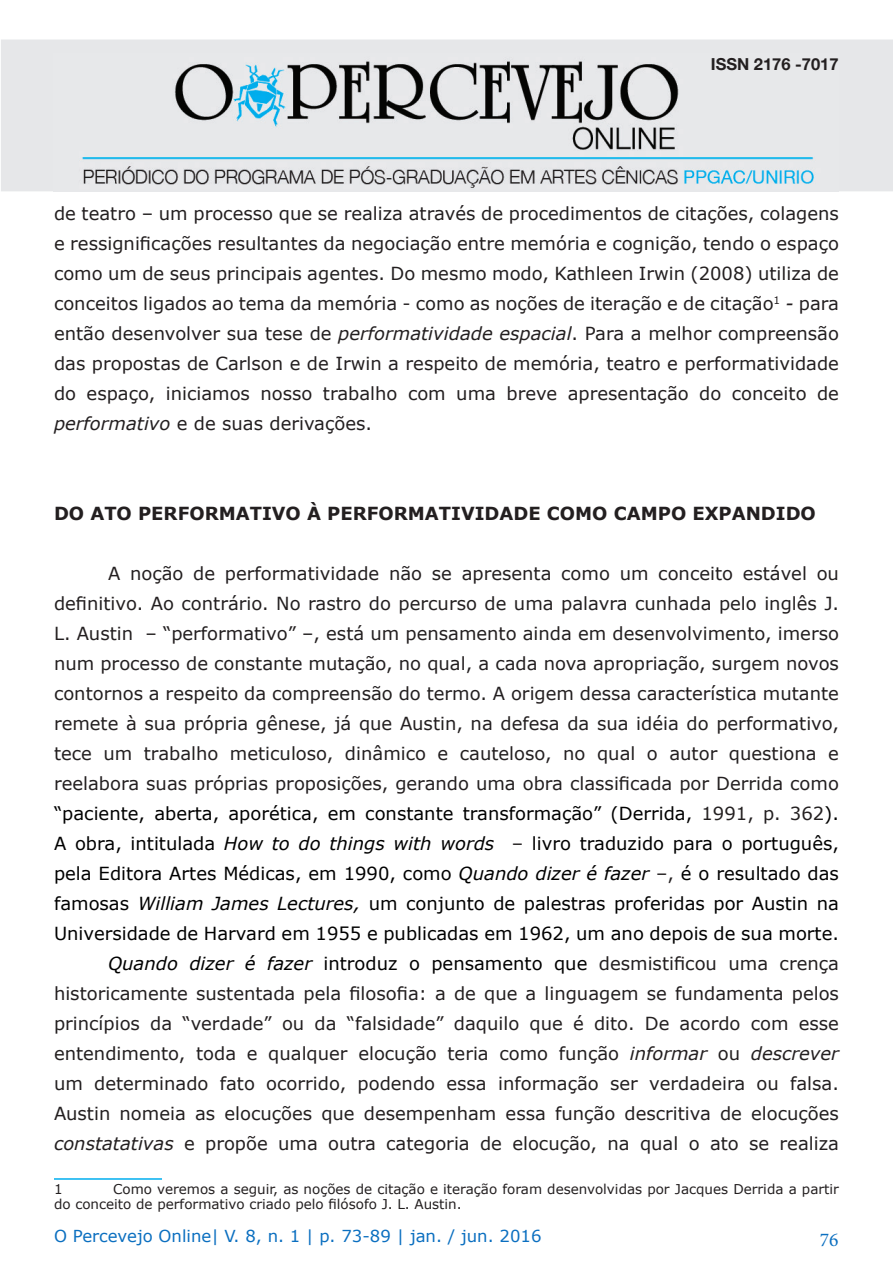
<style>
.page{position:relative;width:893px;height:1263px;background:#fff}
.page>*{position:absolute;margin:0;border:0;box-sizing:border-box;transform-origin:0 0}
.t1{font:19.5px "Minion Pro";color:#0b6fc0}
.t2{font:18px/30px "Verdana";color:#231f20;text-align:justify}
.t3{font:700 18px "Verdana";color:#231f20}
.t4{font:16.5px "Verdana";color:#0b6fc0}
.t5{font:700 16.5px "Helvetica Neue";color:#231f20}
.t6{font:13.5px/15px "Verdana";color:#231f20}
.s1{font-style:italic}
.s2{color:#000}
.s3{font-style:italic;color:#000}
</style>
<div class="page">
<div style="left:1px;top:40px;width:892px;height:151px;background:#e6e7e9"></div>
<img style="left:53px;top:61px;width:786px;height:130px">
<hr style="left:54px;top:1178px;width:108px;height:2px;background:#00aeef">
<p class="t5" style="left:711px;top:49px;width:129px">ISSN 2176 -7017</p>
<p class="t2" style="left:54px;top:198px;width:786px">de teatro – um processo que se realiza através de procedimentos de citações, colagens e ressignificações resultantes da negociação entre memória e cognição, tendo o espaço como um de seus principais agentes. Do mesmo modo, Kathleen Irwin (2008) utiliza de conceitos ligados ao tema da memória - como as noções de iteração e de citação<sup>1</sup> <span class="s1">-</span> para então desenvolver sua tese de <span class="s1">performatividade espacial</span>. Para a melhor compreensão das propostas de Carlson e de Irwin a respeito de memória, teatro e performatividade do espaço, iniciamos nosso trabalho com uma breve apresentação do conceito de <span class="s1">performativo</span> e de suas derivações.</p>
<p class="t3" style="left:54px;top:501px;width:763px">DO ATO PERFORMATIVO À PERFORMATIVIDADE COMO CAMPO EXPANDIDO</p>
<p class="t2" style="left:54px;top:558px;width:786px;text-indent:54px">A noção de performatividade não se apresenta como um conceito estável ou definitivo. Ao contrário. No rastro do percurso de uma palavra cunhada pelo inglês J.<br>L. Austin – “performativo” –, está um pensamento ainda em desenvolvimento, imerso num processo de constante mutação, no qual, a cada nova apropriação, surgem novos contornos a respeito da compreensão do termo. A origem dessa característica mutante remete à sua própria gênese, já que Austin, na defesa da sua idéia do performativo, tece um trabalho meticuloso, dinâmico e cauteloso, no qual o autor questiona e reelabora suas próprias proposições, gerando uma obra classificada por Derrida como <span class="s2">“paciente, aberta, aporética, em constante transformação” (Derrida,</span> 1991, p. 362<span class="s2">).<br>A obra, intitulada</span> <span class="s3">How to do things with words</span> – <span class="s2">livro traduzido para o português, pela Editora Artes Médicas, em 1990, como</span> <span class="s3">Quando dizer é fazer</span> –, <span class="s2">é o resultado das famosas</span> <span class="s3">William James Lectures,</span> <span class="s2">um conjunto de palestras proferidas por Austin na Universidade de Harvard em 1955 e publicadas em 1962, um ano depois de sua morte.</span></p>
<p class="t2" style="left:54px;top:948px;width:786px;text-indent:54px"><span class="s3">Quando dizer é fazer</span> <span class="s2">introduz o pensamento que</span> desmistificou uma crença historicamente sustentada pela filosofia: a de que a linguagem se fundamenta pelos princípios da “verdade” ou da “falsidade” daquilo que é dito. De acordo com esse entendimento, toda e qualquer elocução teria como função <span class="s1">informar</span> ou <span class="s1">descrever </span>um determinado fato ocorrido, podendo essa informação ser verdadeira ou falsa.<br>Austin nomeia as elocuções que desempenham essa função descritiva de elocuções <span class="s1">constatativas</span> e propõe uma outra categoria de elocução, na qual o ato se realiza</p>
<p class="t6" style="left:54px;top:1181px;width:10px">1</p>
<p class="t6" style="left:54px;top:1181px;width:786px;text-indent:59px">Como veremos a seguir, as noções de citação e iteração foram desenvolvidas por Jacques Derrida a partir do conceito de performativo criado pelo filósofo J. L. Austin.</p>
<p class="t4" style="left:54px;top:1224px;width:489px">O Percevejo Online| V. 8, n. 1 | p. 73-89 | jan. / jun. 2016</p>
<p class="t1" style="left:820px;top:1227px;width:20px">76</p>
</div>
